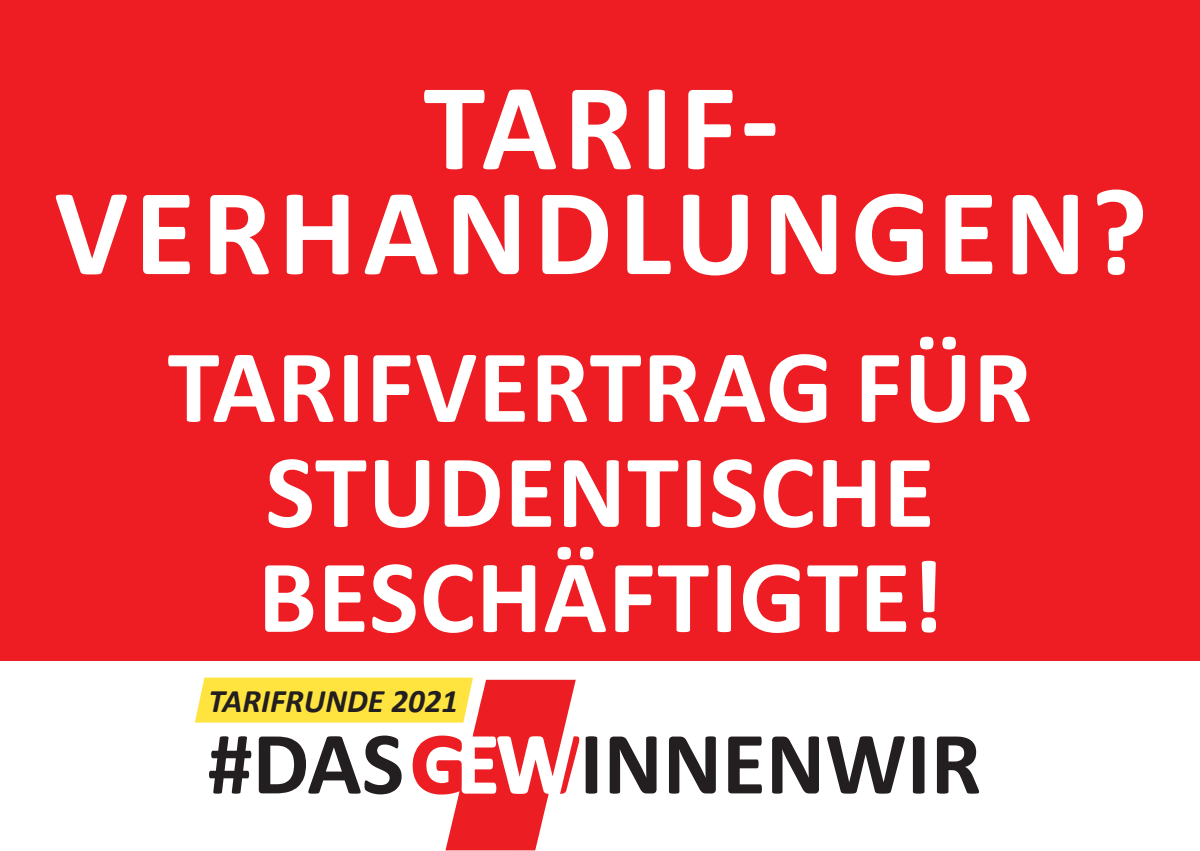
<style>
.page{position:relative;width:1200px;height:851px;background:#fff}
.page>*{position:absolute;margin:0;border:0;box-sizing:border-box;transform-origin:0 0}
.t1{font:700 125px/105px "Calibri";letter-spacing:.05em;color:#fff;text-align:center}
.t2{font:700 105px/105px "Calibri";letter-spacing:.01em;color:#fff;text-align:center}
.t3{font:700 89.9px "Calibri";color:#231f20}
.t4{font:italic 700 33px "Calibri";color:#231f20}
</style>
<div class="page">
<div style="left:0;top:0;width:1199px;height:660px;background:#ee1d23"></div>
<svg style="left:195px;top:677px;width:384px;height:173px"></svg>
<p class="t1" style="left:54px;top:75px;width:1094px">TARIF-<br>VERHANDLUNGEN?</p>
<p class="t2" style="left:167px;top:334px;width:866px">TARIFVERTRAG FÜR<br>STUDENTISCHE<br>BESCHÄFTIGTE!</p>
<p class="t4" style="left:208px;top:680px;width:251px">TARIFRUNDE 2021</p>
<p class="t3" style="left:208px;top:706px;width:198px">#DAS</p>
<p class="t3" style="left:579px;top:706px;width:403px">INNENWIR</p>
</div>
